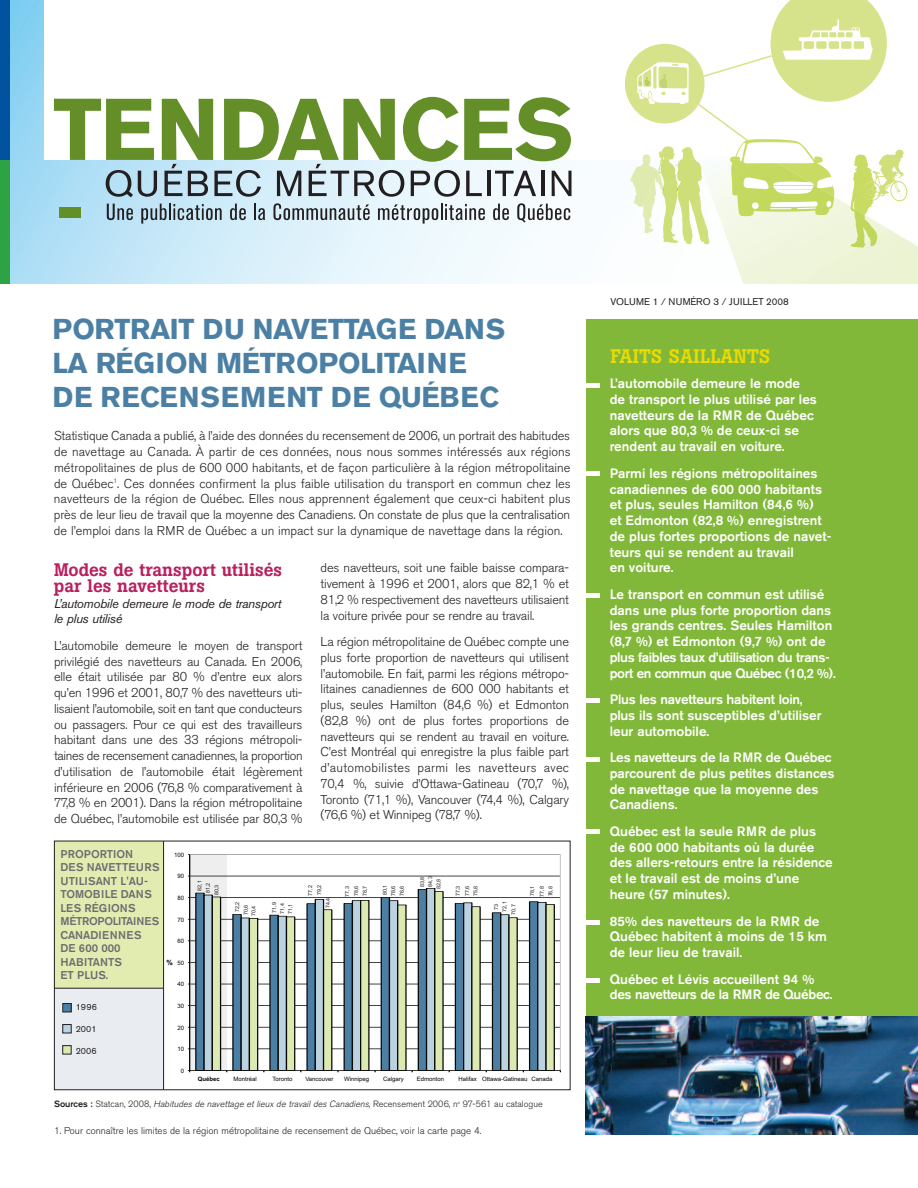
<style>
.page{position:relative;width:918px;height:1188px;background:#fff}
.page>*{position:absolute;margin:0;border:0;box-sizing:border-box;transform-origin:0 0}
.t1{font:700 28.5px/34.2px "Akzidenz Grotesk BE";letter-spacing:-.01em;color:#4b80a4}
.t2{font:500 19.5px "Boton";letter-spacing:.01em;color:#ebdb01}
.t3{font:500 18px/15.8px "Boton";color:#b9205f}
.t4{font:500 13.5px/15.8px "Akzidenz Grotesk BE";color:#fff}
.t5{font:300 12.75px/15.8px "Akzidenz Grotesk BE";letter-spacing:-.01em;color:#231f20;text-align:justify}
.t6{font:italic 12.75px/15.8px "Akzidenz Grotesk BE";letter-spacing:-.025em;color:#231f20}
.t7{font:500 11.25px/13.5px "Akzidenz Grotesk BE";color:#6c6d70}
.t8{font:300 9.75px "Akzidenz Grotesk BE";color:#231f20}
.t9{font:9.75px "Akzidenz Grotesk BE";letter-spacing:.01em;color:#231f20}
.t10{font:italic 300 9px "Akzidenz Grotesk BE";color:#231f20}
.t11{font:9px "Akzidenz Grotesk BE";color:#231f20}
.t12{font:700 7.2px "Arial";color:#050504}
.t13{font:6px "Arial";color:#050504}
.t14{font:700 6px "Arial";color:#050504}
.s1{font-weight:500;font-style:normal}
.s2{font-style:normal}
.s3{font-weight:300}
</style>
<div class="page">
<svg style="left:10px;top:0;width:561px;height:284px"></svg>
<div style="left:44px;top:0;width:861px;height:160px;background:#fff"></div>
<div style="left:0;top:0;width:10px;height:170px;background:#0153a0"></div>
<div style="left:0;top:160px;width:10px;height:124px;background:#2da343"></div>
<svg style="left:107px;top:204px;width:26px;height:16px"></svg>
<svg style="left:141px;top:204px;width:81px;height:20px"></svg>
<svg style="left:230px;top:204px;width:16px;height:16px"></svg>
<svg style="left:254px;top:204px;width:11px;height:16px"></svg>
<svg style="left:273px;top:203px;width:97px;height:17px"></svg>
<svg style="left:378px;top:204px;width:107px;height:20px"></svg>
<svg style="left:493px;top:204px;width:16px;height:16px"></svg>
<svg style="left:517px;top:203px;width:53px;height:20px"></svg>
<svg style="left:54px;top:97px;width:518px;height:100px"></svg>
<div style="left:60px;top:208px;width:21px;height:10px;background:#638e28"></div>
<svg style="left:625px;top:0;width:293px;height:284px"></svg>
<div style="left:586px;top:320px;width:332px;height:814px;background:#82b83a"></div>
<hr style="left:585px;top:383px;width:15px;height:4px;background:#fff">
<hr style="left:585px;top:472px;width:15px;height:4px;background:#fff">
<div style="left:585px;top:593px;width:15px;height:5px;background:#fff"></div>
<div style="left:585px;top:698px;width:15px;height:5px;background:#fff"></div>
<div style="left:585px;top:757px;width:15px;height:5px;background:#fff"></div>
<hr style="left:585px;top:830px;width:15px;height:4px;background:#fff">
<div style="left:54px;top:876px;width:110px;height:214px;background:#e9edf2"></div>
<div style="left:54px;top:841px;width:110px;height:147px;background:#e2ecb1"></div>
<div style="left:190px;top:854px;width:37px;height:216px;background:#eeeeef"></div>
<hr style="left:190px;top:1049px;width:370px;height:1px;background:#050504">
<hr style="left:190px;top:1027px;width:370px;height:1px;background:#050504">
<hr style="left:190px;top:1005px;width:370px;height:1px;background:#050504">
<hr style="left:190px;top:984px;width:370px;height:1px;background:#050504">
<hr style="left:190px;top:962px;width:370px;height:1px;background:#050504">
<hr style="left:190px;top:941px;width:370px;height:1px;background:#050504">
<hr style="left:190px;top:919px;width:370px;height:1px;background:#050504">
<hr style="left:190px;top:897px;width:370px;height:1px;background:#050504">
<hr style="left:190px;top:876px;width:370px;height:1px;background:#050504">
<svg style="left:195px;top:892px;width:8px;height:178px"></svg>
<svg style="left:203px;top:888px;width:233px;height:182px"></svg>
<svg style="left:212px;top:891px;width:343px;height:179px"></svg>
<hr style="left:189px;top:854px;width:1px;height:216px;background:#050504">
<hr style="left:190px;top:1070px;width:370px;height:1px;background:#050504">
<div style="left:54px;top:841px;width:517px;height:249px;border:1px solid #231f20"></div>
<hr style="left:54px;top:988px;width:109px;height:1px;background:#231f20">
<hr style="left:163px;top:841px;width:1px;height:249px;background:#231f20">
<div style="left:63px;top:1004px;width:8px;height:8px;background:#4b80a4"></div>
<div style="left:62px;top:1003px;width:10px;height:9px;border:1px solid #231f20"></div>
<div style="left:63px;top:1025px;width:8px;height:8px;background:#bbd3e3"></div>
<div style="left:62px;top:1024px;width:10px;height:9px;border:1px solid #231f20"></div>
<div style="left:63px;top:1046px;width:8px;height:8px;background:#dce9b2"></div>
<div style="left:62px;top:1045px;width:10px;height:9px;border:1px solid #231f20"></div>
<div style="left:585px;top:920px;width:14px;height:5px;background:#fff"></div>
<hr style="left:585px;top:978px;width:14px;height:4px;background:#fff">
<img style="left:586px;top:1017px;width:332px;height:117px">
<h1 class="t1" style="left:52px;top:314px;width:454px">PORTRAIT DU NAVETTAGE DANS<br>LA RÉGION MÉTROPOLITAINE<br>DE RECENSEMENT DE QUÉBEC</h1>
<p class="t5" style="left:54px;top:429px;width:518px">Statistique Canada a publié, à l’aide des données du recensement de 2006, un portrait des habitudes de navettage au Canada. À partir de ces données, nous nous sommes intéressés aux régions métropolitaines de plus de 600 000 habitants, et de façon particulière à la région métropolitaine de Québec<sup>1</sup>. Ces données confirment la plus faible utilisation du transport en commun chez les navetteurs de la région de Québec. Elles nous apprennent également que ceux-ci habitent plus près de leur lieu de travail que la moyenne des Canadiens. On constate de plus que la centralisation de l’emploi dans la RMR de Québec a un impact sur la dynamique de navettage dans la région.</p>
<h3 class="t3" style="left:54px;top:564px;width:230px">Modes de transport utilisés par les navetteurs</h3>
<p class="t6" style="left:54px;top:597px;width:229px">L’automobile demeure le mode de transport le plus utilisé</p>
<p class="t5" style="left:54px;top:639px;width:250px">L’automobile demeure le moyen de transport privilégié des navetteurs au Canada. En 2006, elle était utilisée par 80 % d’entre eux alors qu’en 1996 et 2001, 80,7 % des navetteurs uti&shy;lisaient l’automobile, soit en tant que conducteurs ou passagers. Pour ce qui est des travailleurs habitant dans une des 33 régions métropoli&shy;taines de recensement canadiennes, la proportion d’utilisation de l’automobile était légèrement inférieure en 2006 (76,8 % comparativement à 77,8 % en 2001). Dans la région métropolitaine de Québec, l’automobile est utilisée par 80,3 %</p>
<p class="t7" style="left:61px;top:848px;width:100px">PROPORTION<br>DES NAVETTEURS<br>UTILISANT L'AU-<br>TOMOBILE DANS<br>LES RÉGIONS<br>MÉTROPOLITAINES<br>CANADIENNES<br>DE 600 000<br>HABITANTS<br>ET PLUS.</p>
<p class="t11" style="left:76px;top:1004px;width:23px">1996</p>
<p class="t11" style="left:76px;top:1026px;width:22px">2001</p>
<p class="t11" style="left:76px;top:1047px;width:23px">2006</p>
<p class="t13" style="left:174px;top:851px;width:12px">100</p>
<p class="t13" style="left:178px;top:872px;width:8px">90</p>
<p class="t13" style="left:178px;top:894px;width:8px">80</p>
<p class="t13" style="left:178px;top:916px;width:8px">70</p>
<p class="t13" style="left:178px;top:937px;width:8px">60</p>
<p class="t12" style="left:167px;top:957px;width:8px">%</p>
<p class="t13" style="left:178px;top:959px;width:8px">50</p>
<p class="t13" style="left:178px;top:980px;width:8px">40</p>
<p class="t13" style="left:178px;top:1002px;width:8px">30</p>
<p class="t13" style="left:178px;top:1024px;width:8px">20</p>
<p class="t13" style="left:178px;top:1045px;width:8px">10</p>
<p class="t5" style="left:321px;top:561px;width:250px">des navetteurs, soit une faible baisse compara&shy;tivement à 1996 et 2001, alors que 82,1 % et 81,2 % respectivement des navetteurs utilisaient la voiture privée pour se rendre au travail.</p>
<p class="t5" style="left:321px;top:635px;width:250px">La région métropolitaine de Québec compte une plus forte proportion de navetteurs qui utilisent l’automobile. En fait, parmi les régions métropo&shy;litaines canadiennes de 600 000 habitants et plus, seules Hamilton (84,6 %) et Edmonton (82,8 %) ont de plus fortes proportions de navetteurs qui se rendent au travail en voiture.<br>C’est Montréal qui enregistre la plus faible part d’automobilistes parmi les navetteurs avec 70,4 %, suivie d’Ottawa-Gatineau (70,7 %), Toronto (71,1 %), Vancouver (74,4 %), Calgary (76,6 %) et Winnipeg (78,7 %).</p>
<p class="t14" style="left:198px;top:1075px;width:24px">Québec</p>
<p class="t13" style="left:234px;top:1075px;width:25px">Montréal</p>
<p class="t13" style="left:272px;top:1075px;width:22px">Toronto</p>
<p class="t13" style="left:305px;top:1075px;width:30px">Vancouver</p>
<p class="t13" style="left:344px;top:1075px;width:27px">Winnipeg</p>
<p class="t13" style="left:383px;top:1075px;width:22px">Calgary</p>
<p class="t13" style="left:417px;top:1075px;width:29px">Edmonton</p>
<p class="t13" style="left:459px;top:1075px;width:95px">Halifax Ottawa-Gatineau Canada</p>
<p class="t10" style="left:54px;top:1100px;width:490px"><span class="s1">Sources :</span> <span class="s2">Statcan, 2008,</span> Habitudes de navettage et lieux de travail des Canadiens,<span class="s2">Recensement 2006, n</span><sup>o</sup> <span class="s2">97-561 au catalogue</span></p>
<p class="t8" style="left:54px;top:1126px;width:429px">1. Pour connaître les limites de la région métropolitaine de recensement de Québec, voir la carte page 4.</p>
<p class="t9" style="left:610px;top:299px;width:180px">VOLUME 1 <span class="s3">/</span> NUMÉRO 3 <span class="s3">/</span> JUILLET 2008</p>
<h2 class="t2" style="left:610px;top:349px;width:161px">FAITS SAILLANTS</h2>
<p class="t4" style="left:610px;top:377px;width:209px">L’automobile demeure le mode de transport le plus utilisé par les navetteurs de la RMR de Québec alors que 80,3 % de ceux-ci se rendent au travail en voiture.</p>
<p class="t4" style="left:610px;top:466px;width:223px">Parmi les régions métropolitaines canadiennes de 600 000 habitants et plus, seules Hamilton (84,6 %)<br>et Edmonton (82,8 %) enregistrent de plus fortes proportions de navet&shy;teurs qui se rendent au travail<br>en voiture.</p>
<p class="t4" style="left:610px;top:587px;width:228px">Le transport en commun est utilisé dans une plus forte proportion dans les grands centres. Seules Hamilton (8,7 %) et Edmonton (9,7 %) ont de plus faibles taux d’utilisation du trans&shy;port en commun que Québec (10,2 %).</p>
<p class="t4" style="left:610px;top:693px;width:213px">Plus les navetteurs habitent loin, plus ils sont susceptibles d’utiliser leur automobile.</p>
<p class="t4" style="left:610px;top:751px;width:226px">Les navetteurs de la RMR de Québec parcourent de plus petites distances de navettage que la moyenne des<br>Canadiens.</p>
<p class="t4" style="left:610px;top:824px;width:225px">Québec est la seule RMR de plus de 600 000 habitants où la durée des allers-retours entre la résidence et le travail est de moins d’une heure (57 minutes).</p>
<p class="t4" style="left:610px;top:914px;width:219px">85% des navetteurs de la RMR de<br>Québec habitent à moins de 15 km de leur lieu de travail.</p>
<p class="t4" style="left:610px;top:972px;width:224px">Québec et Lévis accueillent 94 % des navetteurs de la RMR de Québec.</p>
</div>
